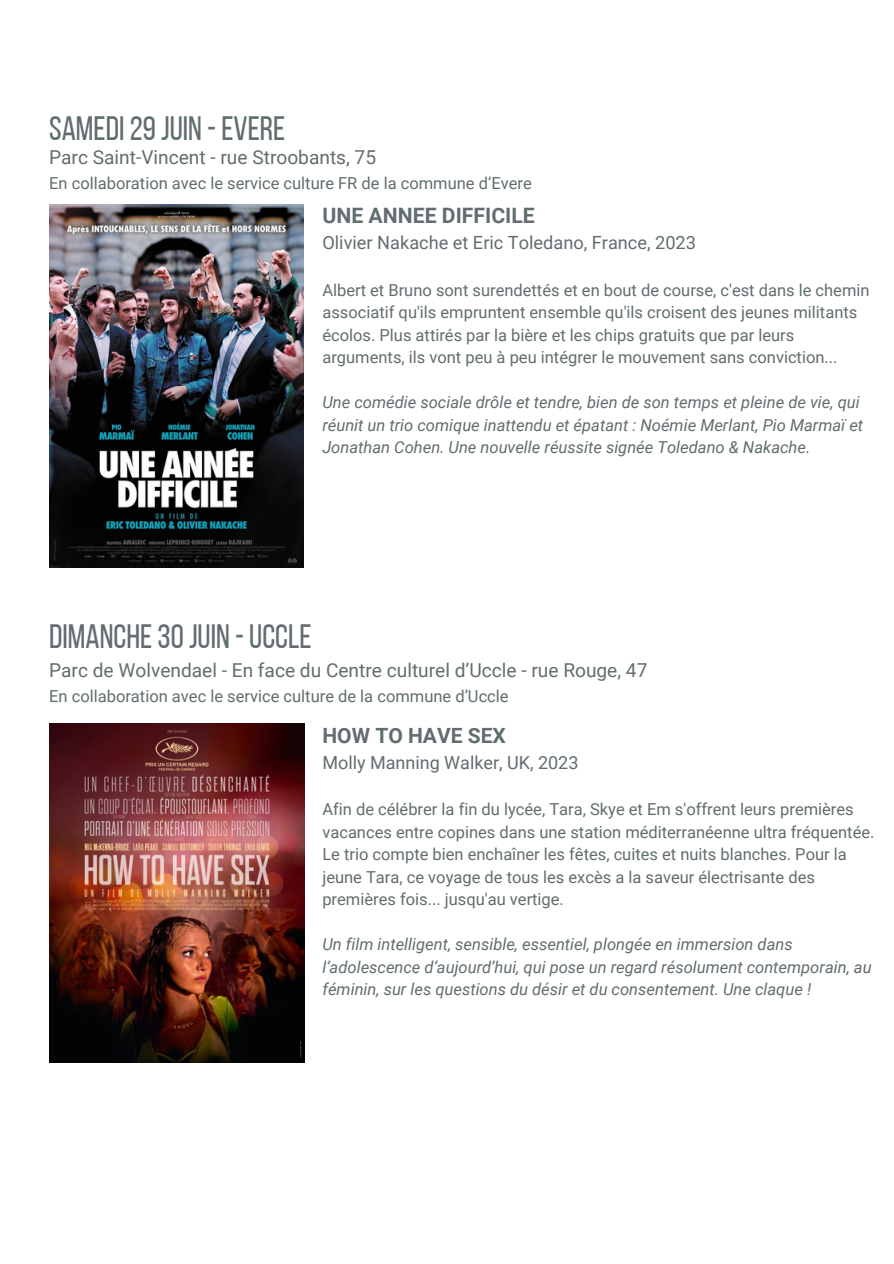
<style>
.page{position:relative;width:894px;height:1264px;background:#fff}
.page>*{position:absolute;margin:0;border:0;box-sizing:border-box;transform-origin:0 0}
.t1{font:33.75px "Bebas Neue";color:#616d6f}
.t2{font:700 21.15px "Roboto";color:#616d6f}
.t3{font:700 21px "Roboto";color:#616d6f}
.t4{font:19.2px "Roboto";color:#616d6f}
.t5{font:18.15px "Roboto";color:#616d6f}
.t6{font:18px "Roboto";color:#616d6f}
.t7{font:16.5px/22.5px "Roboto";color:#616d6f}
.t8{font:italic 16.5px/22.5px "Roboto";color:#616d6f}
</style>
<div class="page">
<img style="left:49px;top:204px;width:254px;height:363px">
<img style="left:49px;top:724px;width:255px;height:338px">
<p class="t1" style="left:49px;top:114px;width:238px">SAMEDI29JUIN - EVERE</p>
<p class="t4" style="left:49px;top:146px;width:328px">Parc Saint-Vincent - rue Stroobants, 75</p>
<p class="t7" style="left:49px;top:172px;width:484px">En collaboration avec le service culture FR de la commune d’Evere</p>
<p class="t2" style="left:322px;top:204px;width:214px">UNE ANNEE DIFFICILE</p>
<p class="t5" style="left:322px;top:232px;width:375px">Olivier Nakache et Eric Toledano, France, 2023</p>
<p class="t7" style="left:322px;top:278px;width:548px">Albert et Bruno sont surendettés et en bout de course, c'est dans le chemin</p>
<p class="t7" style="left:322px;top:301px;width:536px">associatif qu'ils empruntent ensemble qu'ils croisent des jeunes militants</p>
<p class="t7" style="left:322px;top:323px;width:516px">écolos. Plus attirés par la bière et les chips gratuits que par leurs arguments, ils vont peu à peu intégrer le mouvement sans conviction...</p>
<p class="t8" style="left:322px;top:391px;width:542px">Une comédie sociale drôle et tendre, bien de son temps et pleine de vie, qui réunit un trio comique inattendu et épatant : Noémie Merlant, Pio Marmaï et<br>Jonathan Cohen. Une nouvelle réussite signée Toledano &amp; Nakache.</p>
<p class="t1" style="left:49px;top:623px;width:264px">DIMANCHE 30JUIN - UCCLE</p>
<p class="t4" style="left:49px;top:659px;width:599px">Parc de Wolvendael - En face du Centre culturel d’Uccle - rue Rouge, 47</p>
<p class="t7" style="left:49px;top:684px;width:461px">En collaboration avec le service culture de la commune d’Uccle</p>
<p class="t3" style="left:322px;top:723px;width:185px">HOW TO HAVE SEX</p>
<p class="t6" style="left:322px;top:752px;width:257px">Molly Manning Walker, UK, 2023</p>
<h1 class="t7" style="left:322px;top:798px;width:553px">Afin de célébrer la fin du lycée, Tara, Skye et Em s'offrent leurs premières vacances entre copines dans une station méditerranéenne ultra fréquentée.<br>Le trio compte bien enchaîner les fêtes, cuites et nuits blanches. Pour la jeune Tara, ce voyage de tous les excès a la saveur électrisante des premières fois... jusqu'au vertige.</h1>
<p class="t8" style="left:322px;top:933px;width:550px">Un film intelligent, sensible, essentiel, plongée en immersion dans l’adolescence d’aujourd’hui, qui pose un regard résolument contemporain, au féminin, sur les questions du désir et du consentement. Une claque !</p>
</div>
